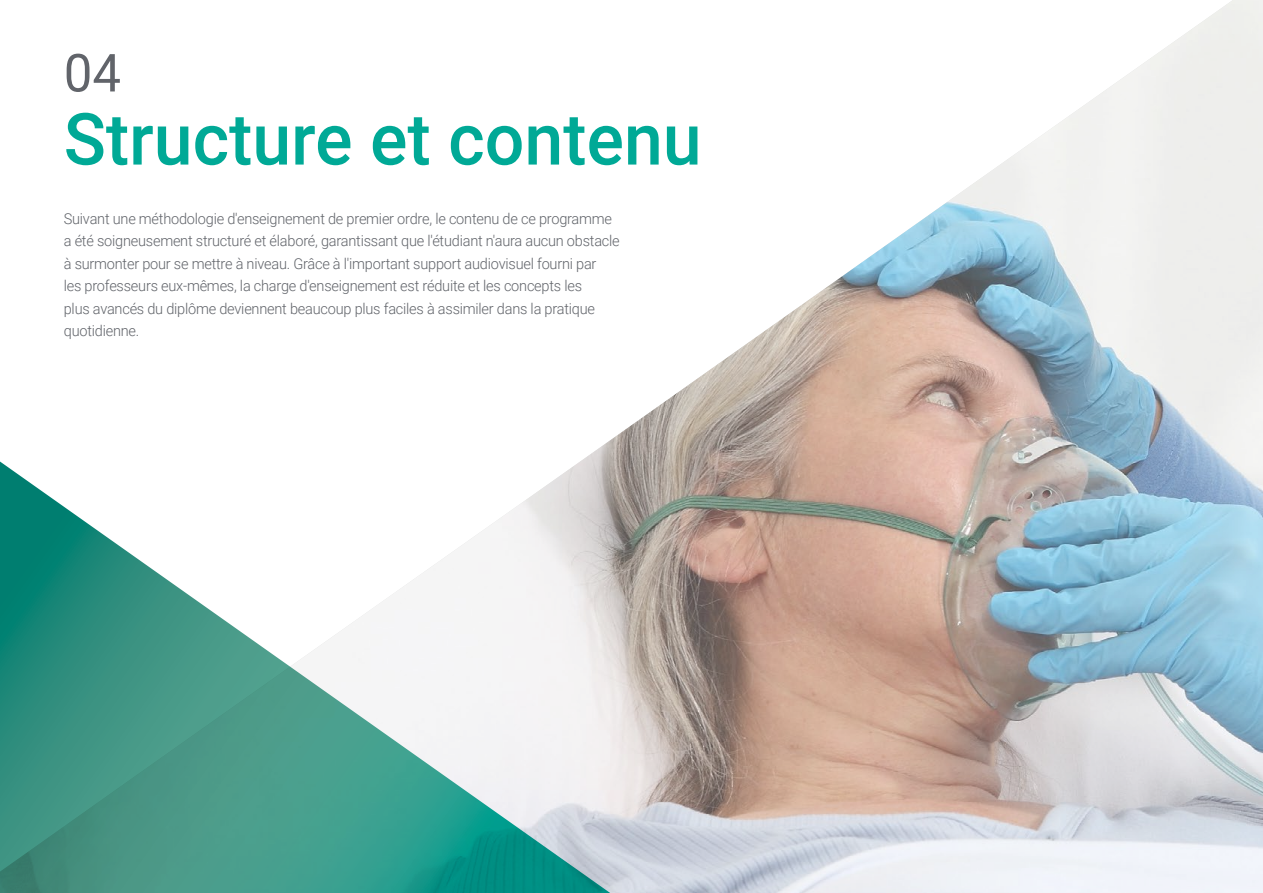
<style>
.page{position:relative;width:1263px;height:893px;background:#fff}
.page>*{position:absolute;margin:0;border:0;box-sizing:border-box;transform-origin:0 0}
.t1{font:500 72px "Roboto";color:#00a996}
.t2{font:52.5px "Roboto";color:#61646a}
.t3{font:300 15px/22.5px "Roboto";letter-spacing:-.015em;color:#61646a}
</style>
<div class="page">
<img style="left:602px;top:0;width:661px;height:893px">
<svg style="left:0;top:446px;width:640px;height:447px"></svg>
<h2 class="t2" style="left:64px;top:36px;width:59px">04</h2>
<h1 class="t1" style="left:64px;top:89px;width:639px">Structure et contenu</h1>
<p class="t3" style="left:64px;top:207px;width:557px">Suivant une méthodologie d'enseignement de premier ordre, le contenu de ce programme a été soigneusement structuré et élaboré, garantissant que l'étudiant n'aura aucun obstacle à surmonter pour se mettre à niveau. Grâce à l'important support audiovisuel fourni par<br>les professeurs eux-mêmes, la charge d'enseignement est réduite et les concepts les<br>plus avancés du diplôme deviennent beaucoup plus faciles à assimiler dans la pratique quotidienne.</p>
</div>
